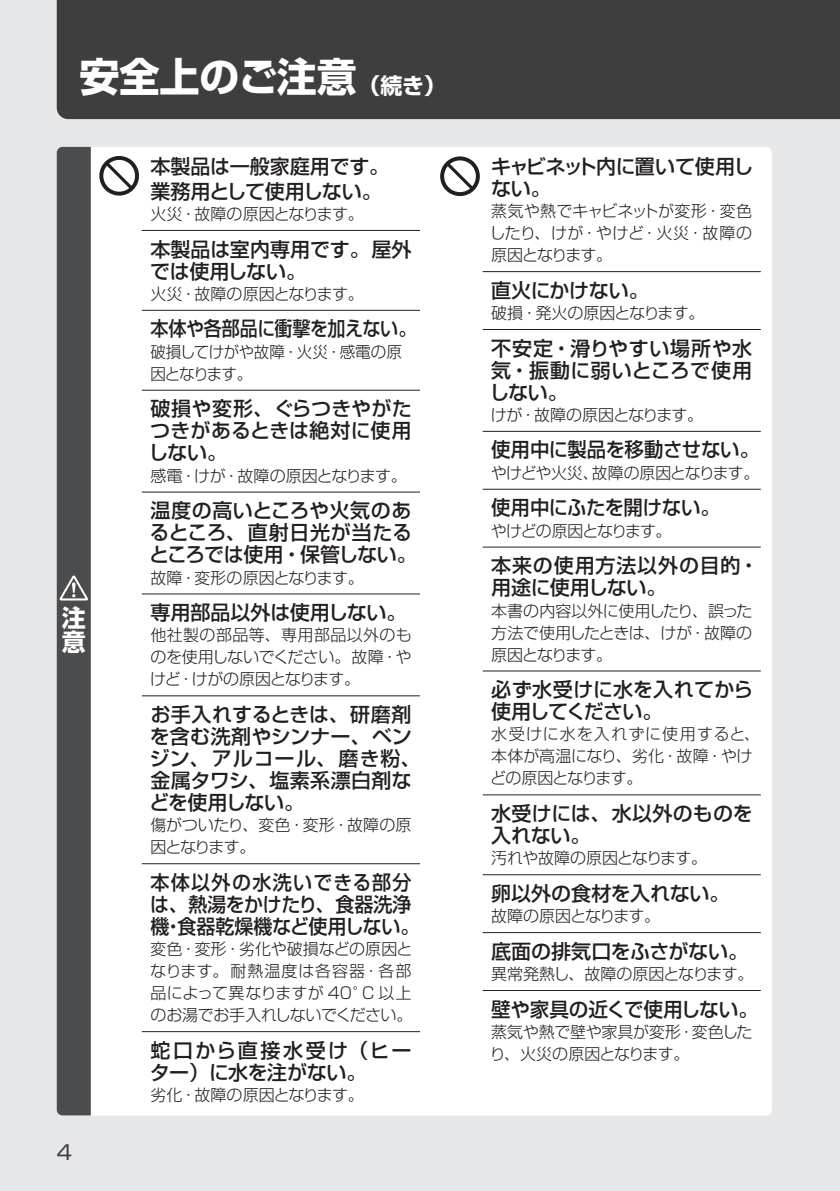
<style>
.page{position:relative;width:840px;height:1191px;background:#fff}
.page>*{position:absolute;margin:0;border:0;box-sizing:border-box;transform-origin:0 0}
.t1{font:700 40px "Shin Go Pro";color:#fff}
.t2{font:700 24px/24px "Shin Go Pro";color:#fff}
.t3{font:500 20px/22px "Shin Go Pro";color:#231f20}
.t4{font:500 20px/22px "Shin Go Pro";color:#231f20;scale:.95 1}
.t5{font:500 20px/22px "Shin Go Pro";letter-spacing:.055em;color:#231f20}
.t6{font:500 20px/22px "Shin Go Pro";letter-spacing:.04em;color:#231f20}
.t7{font:500 20px "Shin Go Pro";letter-spacing:-.02em;color:#231f20}
.t8{font:500 20px/22px "Shin Go Pro";letter-spacing:-.025em;color:#231f20}
.t9{font:500 20px "Shin Go Pro";letter-spacing:-.02em;color:#231f20;scale:.9 1}
.t10{font:20px "Shin Go Pro";color:#3e3e3f}
.t11{font:300 16px/22px "Shin Go Pro";letter-spacing:-.015em;color:#231f20;text-align:justify}
.t12{font:300 16px/22px "Shin Go Pro";letter-spacing:.015em;color:#231f20}
.t13{font:300 16px/22px "Shin Go Pro";letter-spacing:-.035em;color:#231f20}
.t14{font:300 16px "Shin Go Pro";letter-spacing:-.04em;color:#231f20}
.t15{font:300 16px "Shin Go Pro";letter-spacing:-.045em;color:#231f20}
.t16{font:300 16px "Shin Go Pro";letter-spacing:-.06em;color:#231f20}
.t17{font:300 16px "Shin Go Pro";letter-spacing:-.05em;color:#231f20}
.s1{font-size:22px}
</style>
<div class="page">
<div style="left:0;top:0;width:839px;height:1191px;background:#e6e7e9"></div>
<div style="left:57px;top:0;width:782px;height:119px;background:#3e3e3f"></div>
<div style="left:57px;top:147px;width:714px;height:968px;background:#fff;border-radius:6px"></div>
<div style="left:57px;top:147px;width:34px;height:968px;background:#4b4c4d"></div>
<hr style="left:142px;top:230px;width:278px;height:1px;background:#231f20">
<hr style="left:142px;top:310px;width:278px;height:1px;background:#231f20">
<hr style="left:142px;top:390px;width:278px;height:1px;background:#231f20">
<hr style="left:142px;top:492px;width:278px;height:1px;background:#231f20">
<hr style="left:142px;top:593px;width:278px;height:1px;background:#231f20">
<hr style="left:142px;top:695px;width:278px;height:1px;background:#231f20">
<hr style="left:142px;top:863px;width:278px;height:1px;background:#231f20">
<hr style="left:142px;top:1031px;width:278px;height:1px;background:#231f20">
<svg style="left:99px;top:156px;width:40px;height:40px"></svg>
<hr style="left:482px;top:271px;width:278px;height:1px;background:#231f20">
<hr style="left:482px;top:329px;width:278px;height:1px;background:#231f20">
<hr style="left:482px;top:431px;width:278px;height:1px;background:#231f20">
<hr style="left:482px;top:489px;width:278px;height:1px;background:#231f20">
<hr style="left:482px;top:547px;width:278px;height:1px;background:#231f20">
<hr style="left:482px;top:670px;width:278px;height:1px;background:#231f20">
<hr style="left:482px;top:932px;width:278px;height:1px;background:#231f20">
<hr style="left:482px;top:990px;width:278px;height:1px;background:#231f20">
<hr style="left:482px;top:794px;width:278px;height:1px;background:#231f20">
<hr style="left:482px;top:874px;width:278px;height:1px;background:#231f20">
<svg style="left:440px;top:156px;width:39px;height:40px"></svg>
<h1 class="t1" style="left:79px;top:45px;width:367px">安全上のご注意<span class="s1">（続き）</span></h1>
<h2 class="t2" style="left:62px;top:603px;width:25px">注意</h2>
<p class="t10" style="left:57px;top:1136px;width:17px">4</p>
<p class="t3" style="left:150px;top:151px;width:240px;line-height:24.8px">本製品は一般家庭用です。業務用として使用しない。</p>
<p class="t11" style="left:150px;top:201px;width:215px">火災・故障の原因となります。</p>
<p class="t3" style="left:150px;top:235px;width:263px">本製品は室内専用です。屋外では使用しない。</p>
<p class="t11" style="left:150px;top:281px;width:215px">火災・故障の原因となります。</p>
<p class="t9" style="left:150px;top:312px;width:297px">本体や各部品に衝撃を加えない。</p>
<p class="t13" style="left:150px;top:339px;width:253px">破損してけがや故障・火災・感電の原因となります。</p>
<p class="t3" style="left:148px;top:395px;width:264px;text-align:justify">破損や変形、ぐらつきやがたつきがあるときは絶対に使用しない。</p>
<p class="t13" style="left:150px;top:462px;width:258px">感電・けが・故障の原因となります。</p>
<p class="t3" style="left:149px;top:497px;width:269px">温度の高いところや火気のあるところ、直射日光が当たるところでは使用・保管しない。</p>
<p class="t11" style="left:150px;top:564px;width:215px">故障・変形の原因となります。</p>
<p class="t3" style="left:150px;top:599px;width:257px">専用部品以外は使用しない。</p>
<p class="t11" style="left:150px;top:622px;width:263px">他社製の部品等、専用部品以外のものを使用しないでください。故障・やけど・けがの原因となります。</p>
<p class="t3" style="left:149px;top:701px;width:272px">お手入れするときは、研磨剤を含む洗剤やシンナー、ベンジン、アルコール、磨き粉、金属タワシ、塩素系漂白剤などを使用しない。</p>
<p class="t11" style="left:150px;top:812px;width:262px">傷がついたり、変色・変形・故障の原因となります。</p>
<p class="t4" style="left:150px;top:869px;width:285px">本体以外の水洗いできる部分は、熱湯をかけたり、食器洗浄機・食器乾燥機など使用しない。</p>
<p class="t11" style="left:150px;top:936px;width:264px">変色・変形・劣化や破損などの原因となります。耐熱温度は各容器・各部品によって異なりますが 40°C 以上のお湯でお手入れしないでください。</p>
<p class="t5" style="left:150px;top:1036px;width:263px">蛇口から直接水受け（ヒーター）に水を注がない。</p>
<p class="t11" style="left:150px;top:1082px;width:215px">劣化・故障の原因となります。</p>
<p class="t8" style="left:490px;top:153px;width:264px">キャビネット内に置いて使用しない。</p>
<p class="t11" style="left:489px;top:198px;width:264px">蒸気や熱でキャビネットが変形・変色したり、けが・やけど・火災・故障の原因となります。</p>
<p class="t7" style="left:491px;top:274px;width:159px">直火にかけない。</p>
<p class="t11" style="left:491px;top:300px;width:215px">破損・発火の原因となります。</p>
<p class="t3" style="left:489px;top:334px;width:264px;text-align:justify">不安定・滑りやすい場所や水気・振動に弱いところで使用しない。</p>
<p class="t15" style="left:490px;top:402px;width:214px">けが・故障の原因となります。</p>
<p class="t3" style="left:491px;top:436px;width:270px">使用中に製品を移動させない。</p>
<p class="t14" style="left:490px;top:459px;width:270px">やけどや火災、故障の原因となります。</p>
<p class="t7" style="left:491px;top:491px;width:231px">使用中にふたを開けない。</p>
<p class="t16" style="left:490px;top:517px;width:182px">やけどの原因となります。</p>
<p class="t6" style="left:491px;top:552px;width:269px">本来の使用方法以外の目的・用途に使用しない。</p>
<p class="t11" style="left:491px;top:597px;width:263px">本書の内容以外に使用したり、誤った方法で使用したときは、けが・故障の原因となります。</p>
<p class="t3" style="left:491px;top:676px;width:263px">必ず水受けに水を入れてから使用してください。</p>
<p class="t12" style="left:490px;top:721px;width:271px">水受けに水を入れずに使用すると、本体が高温になり、劣化・故障・やけどの原因となります。</p>
<p class="t3" style="left:491px;top:800px;width:263px">水受けには、水以外のものを入れない。</p>
<p class="t11" style="left:491px;top:845px;width:217px">汚れや故障の原因となります。</p>
<p class="t3" style="left:491px;top:880px;width:240px">卵以外の食材を入れない。</p>
<p class="t17" style="left:491px;top:903px;width:170px">故障の原因となります。</p>
<p class="t3" style="left:491px;top:937px;width:258px">底面の排気口をふさがない。</p>
<p class="t11" style="left:491px;top:961px;width:263px">異常発熱し、故障の原因となります。</p>
<p class="t3" style="left:491px;top:995px;width:268px">壁や家具の近くで使用しない。</p>
<p class="t11" style="left:489px;top:1019px;width:264px">蒸気や熱で壁や家具が変形・変色したり、火災の原因となります。</p>
</div>
